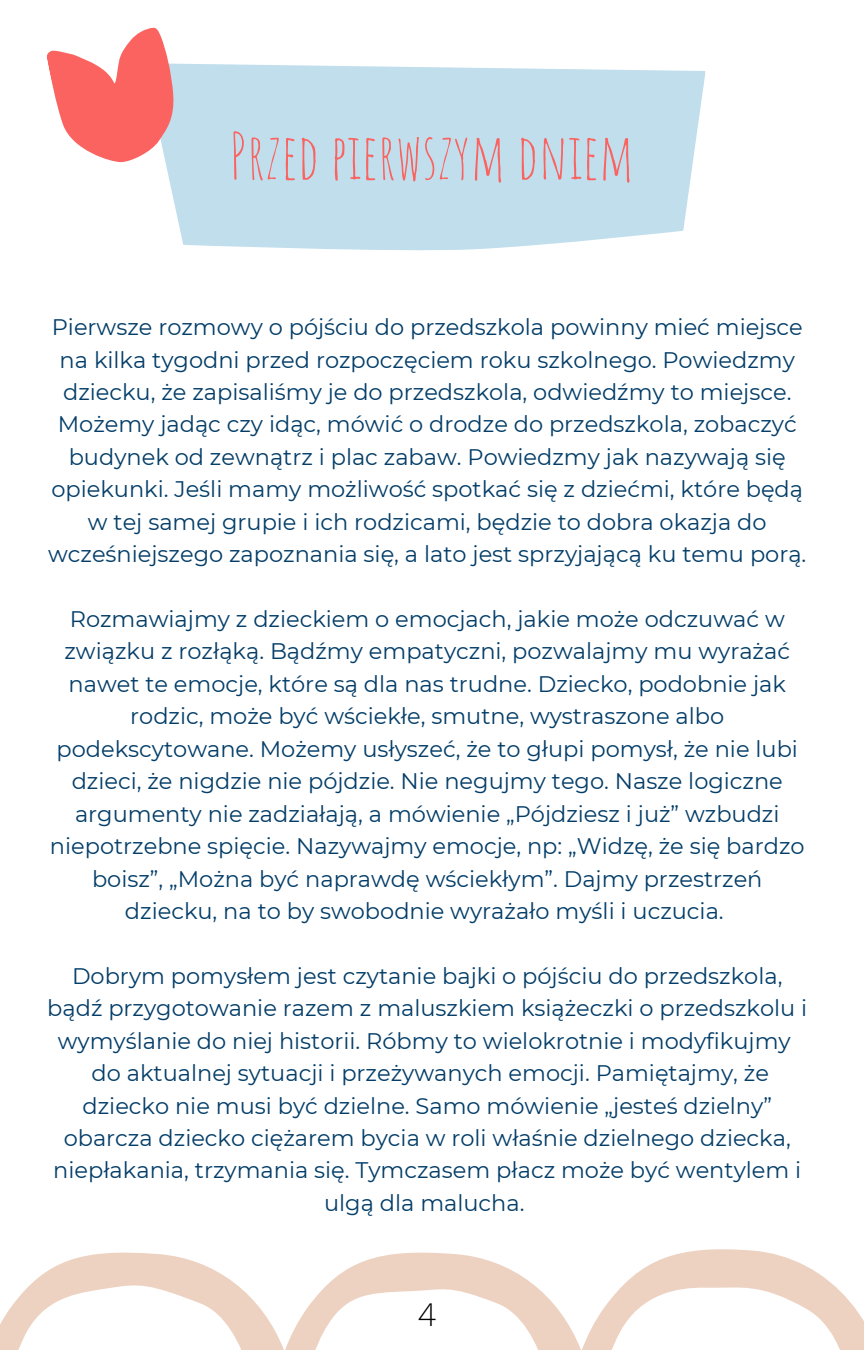
<style>
.page{position:relative;width:864px;height:1350px;background:#fff}
.page>*{position:absolute;margin:0;border:0;box-sizing:border-box;transform-origin:0 0}
.t1{font:63px "Amatic SC";color:#fa6360}
.t2{font:300 31.5px "Open Sans";color:#000}
.t3{font:22.5px/32.4px "Montserrat";color:#033d68;text-align:center}
</style>
<div class="page">
<svg style="left:168px;top:64px;width:538px;height:187px;background:#c5e0ee"></svg>
<svg style="left:47px;top:27px;width:140px;height:147px"></svg>
<svg style="left:0;top:1249px;width:864px;height:101px"></svg>
<p class="t1" style="left:230px;top:115px;width:406px">Przed pierwszym dniem</p>
<p class="t3" style="left:48px;top:311px;width:760px">Pierwsze rozmowy o pójściu do przedszkola powinny mieć miejsce na kilka tygodni przed rozpoczęciem roku szkolnego. Powiedzmy dziecku, że zapisaliśmy je do przedszkola, odwiedźmy to miejsce.<br>Możemy jadąc czy idąc, mówić o drodze do przedszkola, zobaczyć budynek od zewnątrz i plac zabaw. Powiedzmy jak nazywają się opiekunki. Jeśli mamy możliwość spotkać się z dziećmi, które będą w tej samej grupie i ich rodzicami, będzie to dobra okazja do wcześniejszego zapoznania się, a lato jest sprzyjającą ku temu porą.</p>
<p class="t3" style="left:50px;top:603px;width:756px">Rozmawiajmy z dzieckiem o emocjach, jakie może odczuwać w związku z rozłąką. Bądźmy empatyczni, pozwalajmy mu wyrażać nawet te emocje, które są dla nas trudne. Dziecko, podobnie jak rodzic, może być wściekłe, smutne, wystraszone albo podekscytowane. Możemy usłyszeć, że to głupi pomysł, że nie lubi dzieci, że nigdzie nie pójdzie. Nie negujmy tego. Nasze logiczne argumenty nie zadziałają, a mówienie „Pójdziesz i już” wzbudzi niepotrzebne spięcie. Nazywajmy emocje, np: „Widzę, że się bardzo boisz”, „Można być naprawdę wściekłym”. Dajmy przestrzeń dziecku, na to by swobodnie wyrażało myśli i uczucia.</p>
<p class="t3" style="left:47px;top:960px;width:762px">Dobrym pomysłem jest czytanie bajki o pójściu do przedszkola, bądź przygotowanie razem z maluszkiem książeczki o przedszkolu i wymyślanie do niej historii. Róbmy to wielokrotnie i modyfikujmy do aktualnej sytuacji i przeżywanych emocji. Pamiętajmy, że dziecko nie musi być dzielne. Samo mówienie „jesteś dzielny” obarcza dziecko ciężarem bycia w roli właśnie dzielnego dziecka, niepłakania, trzymania się. Tymczasem płacz może być wentylem i ulgą dla malucha.</p>
<p class="t2" style="left:418px;top:1292px;width:19px">4</p>
</div>
